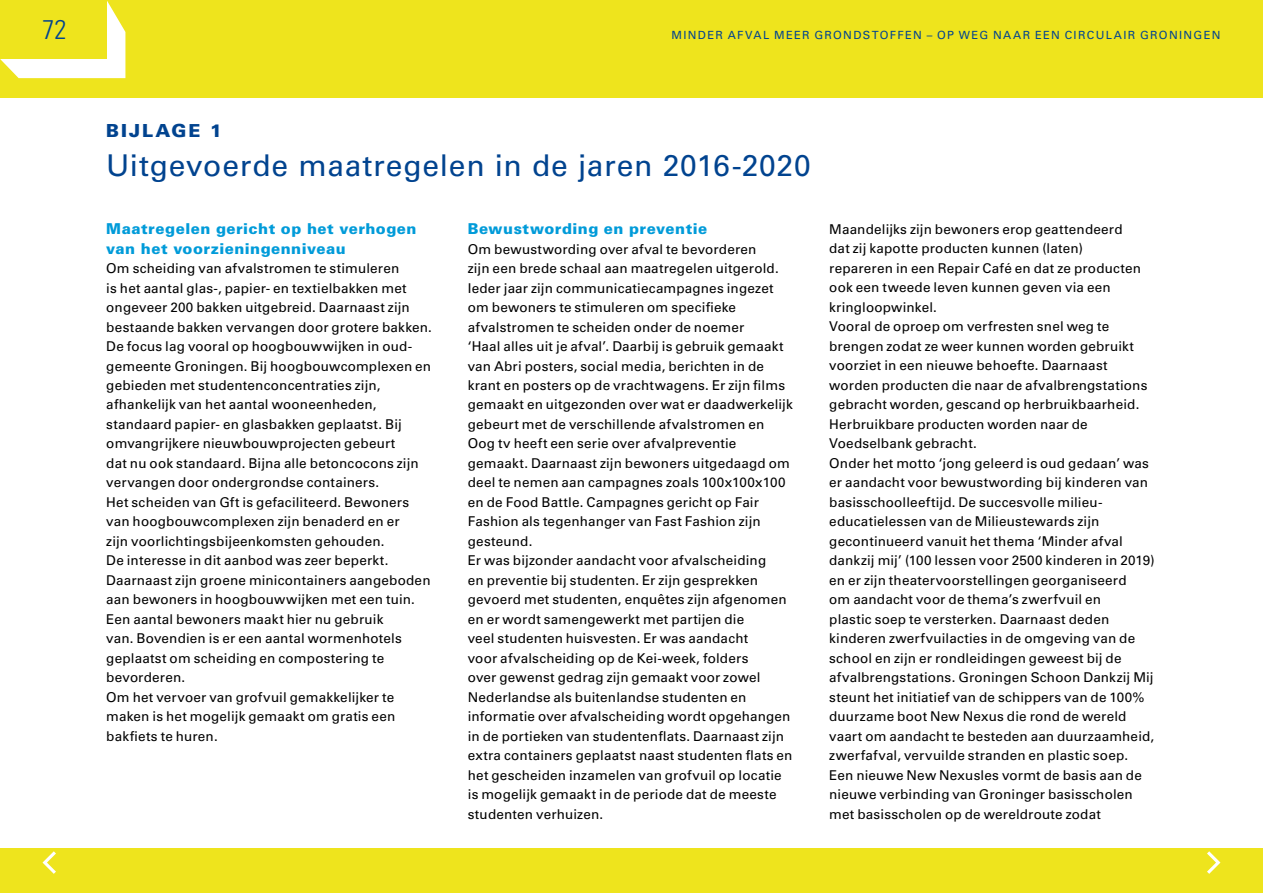
<style>
.page{position:relative;width:1263px;height:893px;background:#fff}
.page>*{position:absolute;margin:0;border:0;box-sizing:border-box;transform-origin:0 0}
.t1{font:30px "Univers";letter-spacing:.025em;color:#01438f}
.t2{font:300 condensed 27px "Univers";color:#01438f}
.t3{font:900 18px "Univers";letter-spacing:.105em;color:#01438f}
.t4{font:900 15px/19.5px "Univers";letter-spacing:.03em;color:#009bd9}
.t5{font:13.5px/19.5px "Univers LT";letter-spacing:.01em;color:#000}
.t6{font:11.25px "Univers LT";letter-spacing:.12em;color:#01438f}
</style>
<div class="page">
<div style="left:0;top:0;width:1263px;height:97px;background:#eee41d"></div>
<div style="left:0;top:848px;width:1263px;height:45px;background:#eee41d"></div>
<svg style="left:0;top:1px;width:125px;height:77px"></svg>
<div style="left:0;top:0;width:106px;height:58px;background:#eee41d"></div>
<svg style="left:42px;top:851px;width:14px;height:23px"></svg>
<svg style="left:1207px;top:851px;width:14px;height:23px"></svg>
<h2 class="t2" style="left:43px;top:13px;width:25px">72</h2>
<p class="t6" style="left:671px;top:28px;width:550px">MINDER AFVAL MEER GRONDSTOFFEN – OP WEG NAAR EEN CIRCULAIR GRONINGEN</p>
<h3 class="t3" style="left:106px;top:119px;width:117px">BIJLAGE 1</h3>
<h1 class="t1" style="left:106px;top:147px;width:706px">Uitgevoerde maatregelen in de jaren 2016-2020</h1>
<p class="t4" style="left:106px;top:219px;width:312px">Maatregelen gericht op het verhogen van het voorzieningenniveau</p>
<p class="t5" style="left:106px;top:259px;width:327px">Om scheiding van afvalstromen te stimuleren<br>is het aantal glas-, papier- en textielbakken met ongeveer 200 bakken uitgebreid. Daarnaast zijn bestaande bakken vervangen door grotere bakken.<br>De focus lag vooral op hoogbouwwijken in oud&shy;gemeente Groningen. Bij hoogbouwcomplexen en gebieden met studentenconcentraties zijn, afhankelijk van het aantal wooneenheden, standaard papier- en glasbakken geplaatst. Bij omvangrijkere nieuwbouwprojecten gebeurt<br>dat nu ook standaard. Bijna alle betoncocons zijn vervangen door ondergrondse containers.<br>Het scheiden van Gft is gefaciliteerd. Bewoners van hoogbouwcomplexen zijn benaderd en er<br>zijn voorlichtingsbijeenkomsten gehouden.<br>De interesse in dit aanbod was zeer beperkt.<br>Daarnaast zijn groene minicontainers aangeboden aan bewoners in hoogbouwwijken met een tuin.<br>Een aantal bewoners maakt hier nu gebruik<br>van. Bovendien is er een aantal wormenhotels geplaatst om scheiding en compostering te bevorderen.<br>Om het vervoer van grofvuil gemakkelijker te maken is het mogelijk gemaakt om gratis een bakfiets te huren.</p>
<p class="t4" style="left:468px;top:219px;width:241px">Bewustwording en preventie</p>
<p class="t5" style="left:468px;top:239px;width:327px">Om bewustwording over afval te bevorderen<br>zijn een brede schaal aan maatregelen uitgerold.<br>Ieder jaar zijn communicatiecampagnes ingezet om bewoners te stimuleren om specifieke afvalstromen te scheiden onder de noemer<br>‘Haal alles uit je afval’. Daarbij is gebruik gemaakt van Abri posters, social media, berichten in de krant en posters op de vrachtwagens. Er zijn films gemaakt en uitgezonden over wat er daadwerkelijk gebeurt met de verschillende afvalstromen en Oog tv heeft een serie over afvalpreventie gemaakt. Daarnaast zijn bewoners uitgedaagd om deel te nemen aan campagnes zoals 100x100x100 en de Food Battle. Campagnes gericht op Fair Fashion als tegenhanger van Fast Fashion zijn gesteund.<br>Er was bijzonder aandacht voor afvalscheiding<br>en preventie bij studenten. Er zijn gesprekken gevoerd met studenten, enquêtes zijn afgenomen en er wordt samengewerkt met partijen die<br>veel studenten huisvesten. Er was aandacht<br>voor afvalscheiding op de Kei-week, folders<br>over gewenst gedrag zijn gemaakt voor zowel Nederlandse als buitenlandse studenten en informatie over afvalscheiding wordt opgehangen in de portieken van studentenflats. Daarnaast zijn extra containers geplaatst naast studenten flats en het gescheiden inzamelen van grofvuil op locatie is mogelijk gemaakt in de periode dat de meeste studenten verhuizen.</p>
<p class="t5" style="left:829px;top:219px;width:327px">Maandelijks zijn bewoners erop geattendeerd<br>dat zij kapotte producten kunnen (laten)<br>repareren in een Repair Café en dat ze producten ook een tweede leven kunnen geven via een kringloopwinkel.<br>Vooral de oproep om verfresten snel weg te brengen zodat ze weer kunnen worden gebruikt voorziet in een nieuwe behoefte. Daarnaast worden producten die naar de afvalbrengstations gebracht worden, gescand op herbruikbaarheid.<br>Herbruikbare producten worden naar de Voedselbank gebracht.<br>Onder het motto ‘jong geleerd is oud gedaan’ was er aandacht voor bewustwording bij kinderen van basisschoolleeftijd. De succesvolle milieu&shy;educatielessen van de Milieustewards zijn gecontinueerd vanuit het thema ‘Minder afval dankzij mij’ (100 lessen voor 2500 kinderen in 2019) en er zijn theatervoorstellingen georganiseerd<br>om aandacht voor de thema’s zwerfvuil en<br>plastic soep te versterken. Daarnaast deden kinderen zwerfvuilacties in de omgeving van de school en zijn er rondleidingen geweest bij de afvalbrengstations. Groningen Schoon Dankzij Mij steunt het initiatief van de schippers van de 100% duurzame boot New Nexus die rond de wereld vaart om aandacht te besteden aan duurzaamheid, zwerfafval, vervuilde stranden en plastic soep.<br>Een nieuwe New Nexusles vormt de basis aan de nieuwe verbinding van Groninger basisscholen met basisscholen op de wereldroute zodat</p>
</div>
